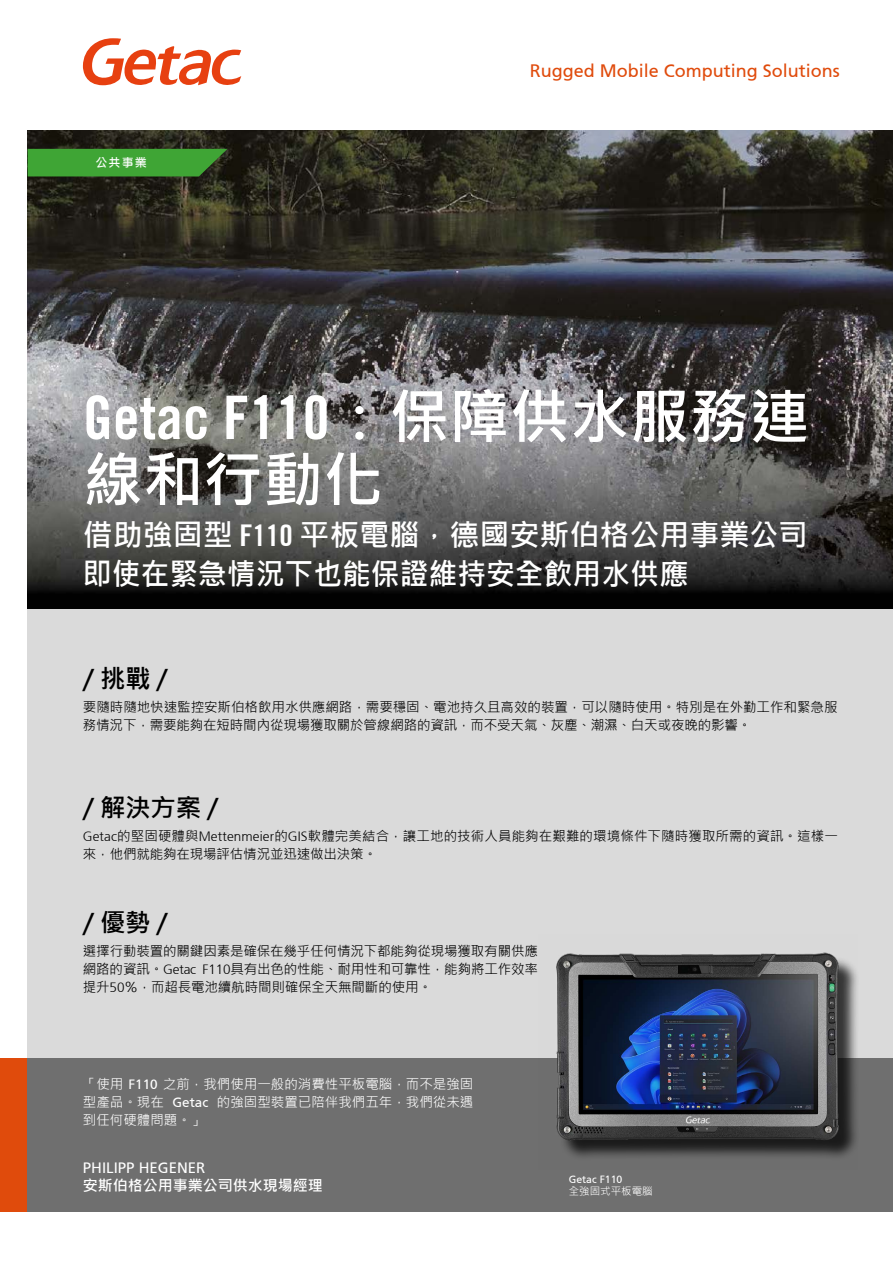
<style>
.page{position:relative;width:893px;height:1263px;background:#fff}
.page>*{position:absolute;margin:0;border:0;box-sizing:border-box;transform-origin:0 0}
.t1{font:700 condensed 60px "Trade Gothic No.20";color:#fff}
.t2{font:700 60px "Microsoft Jheng Hei";color:#fff}
.t3{font:700 30px/39px "Microsoft Jheng Hei";color:#fff}
.t4{font:700 25.5px "Microsoft Jheng Hei";letter-spacing:-.01em;color:#000}
.t5{font:18px "Frutiger 55 Roman";color:#e04b0c}
.t6{font:700 15px "Microsoft Jheng Hei";color:#fff}
.t7{font:15px "Frutiger 55 Roman";color:#fff}
.t8{font:13.5px/18px "Microsoft Jheng Hei";letter-spacing:-.01em;color:#000}
.t9{font:13.5px/18px "Microsoft Jheng Hei";color:#fff;text-align:justify}
.t10{font:700 12px "Microsoft Jheng Hei";color:#fff}
.t11{font:10.5px "Frutiger 55 Roman";color:#fff}
.t12{font:10.5px "Microsoft Jheng Hei";color:#fff}
.s1{font-family:"Microsoft Jheng Hei";font-stretch:normal}
.s2{font-family:"Trade Gothic No.20";font-stretch:condensed}
.s3{font-family:"Frutiger 45";font-weight:300}
.s4{font-family:"Frutiger 55 Roman"}
</style>
<div class="page">
<img style="left:28px;top:130px;width:865px;height:479px">
<div style="left:28px;top:609px;width:865px;height:450px;background:#dadada"></div>
<svg style="left:28px;top:149px;width:199px;height:27px;background:#3d9c33"></svg>
<svg style="left:83px;top:38px;width:158px;height:48px"></svg>
<div style="left:0;top:1059px;width:28px;height:153px;background:#e04b0c"></div>
<div style="left:28px;top:1059px;width:865px;height:153px;background:#6f6f6f"></div>
<img style="left:538px;top:952px;width:320px;height:205px">
<p class="t10" style="left:95px;top:156px;width:53px">公共事業</p>
<h3 class="t5" style="left:530px;top:60px;width:312px">Rugged Mobile Computing Solutions</h3>
<h1 class="t1" style="left:83px;top:381px;width:728px">Getac F110<span class="s1">：保障供水服務連</span></h1>
<h1 class="t2" style="left:83px;top:442px;width:302px">線和行動化</h1>
<h2 class="t3" style="left:83px;top:515px;width:726px">借助強固型 <span class="s2">F110</span> 平板電腦，德國安斯伯格公用事業公司即使在緊急情況下也能保證維持安全飲用水供應</h2>
<h3 class="t4" style="left:83px;top:663px;width:86px">/ 挑戰 /</h3>
<p class="t8" style="left:83px;top:698px;width:756px">要隨時隨地快速監控安斯伯格飲用水供應網路，需要穩固、電池持久且高效的裝置，可以隨時使用。特別是在外勤工作和緊急服務情況下，需要能夠在短時間內從現場獲取關於管線網路的資訊，而不受天氣、灰塵、潮濕、白天或夜晚的影響。</p>
<h3 class="t4" style="left:83px;top:792px;width:137px">/ 解決方案 /</h3>
<p class="t8" style="left:83px;top:827px;width:756px"><span class="s3">Getac</span>的堅固硬體與<span class="s3">Mettenmeier</span>的<span class="s3">GIS</span>軟體完美結合，讓工地的技術人員能夠在艱難的環境條件下隨時獲取所需的資訊。這樣一來，他們就能夠在現場評估情況並迅速做出決策。</p>
<h3 class="t4" style="left:83px;top:906px;width:86px">/ 優勢 /</h3>
<p class="t8" style="left:83px;top:941px;width:457px;text-align:justify">選擇行動裝置的關鍵因素是確保在幾乎任何情況下都能夠從現場獲取有關供應網路的資訊。<span class="s3">Getac F110</span>具有出色的性能、耐用性和可靠性，能夠將工作效率提升<span class="s3">50</span>％，而超長電池續航時間則確保全天無間斷的使用。</p>
<p class="t9" style="left:83px;top:1075px;width:392px">「使用 <span class="s4">F110</span> 之前，我們使用一般的消費性平板電腦，而不是強固型產品。現在 <span class="s4">Getac</span> 的強固型裝置已陪伴我們五年，我們從未遇到任何硬體問題。」</p>
<p class="t7" style="left:83px;top:1159px;width:124px">PHILIPP HEGENER</p>
<p class="t6" style="left:83px;top:1176px;width:242px">安斯伯格公用事業公司供水現場經理</p>
<p class="t11" style="left:569px;top:1173px;width:55px">Getac F110</p>
<p class="t12" style="left:569px;top:1184px;width:85px">全強固式平板電腦</p>
</div>
